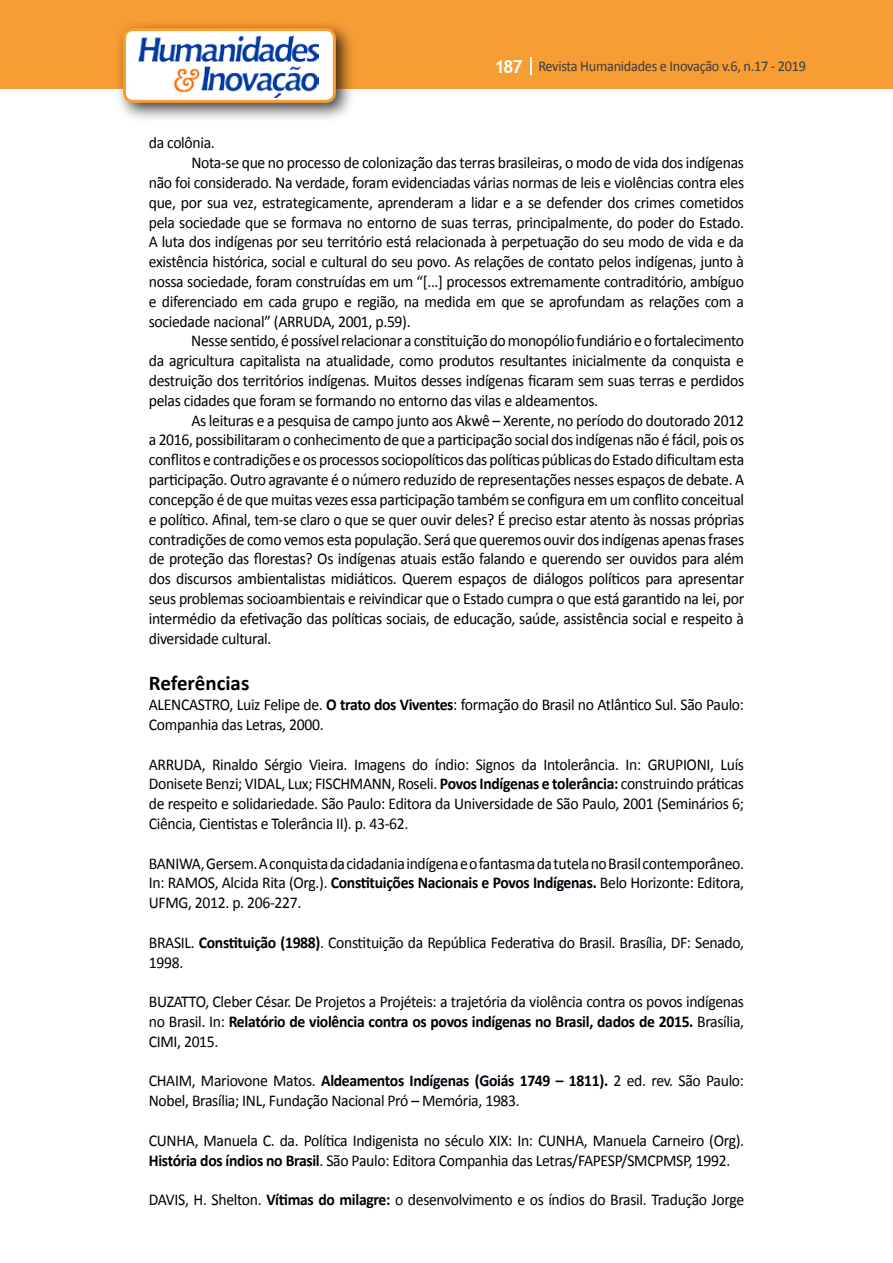
<style>
.page{position:relative;width:893px;height:1263px;background:#fff}
.page>*{position:absolute;margin:0;border:0;box-sizing:border-box;transform-origin:0 0}
.t1{font:700 21px "Calibri";color:#000}
.t2{font:16.5px/19.8px "Calibri";letter-spacing:-.02em;color:#000;scale:.95 1}
.t3{font:16.5px/19.8px "Calibri";letter-spacing:-.02em;color:#00000a;text-align:justify;scale:.95 1}
.t4{font:15px "Calibri";letter-spacing:-.02em;color:#3c3c3b;scale:.95 1}
.s1{font-family:"Trebuchet MS";font-weight:700;font-size:18px;color:#fff}
.s2{font-weight:700}
</style>
<div class="page">
<div style="left:0;top:0;width:893px;height:88px;background:#f69e34"></div>
<svg style="left:530px;top:57px;width:2px;height:18px"></svg>
<div style="left:115px;top:20px;width:241px;height:103px;background:#000;opacity:.75"></div>
<div style="left:125px;top:30px;width:209px;height:71px;background:#fff;border-radius:9px"></div>
<img style="left:138px;top:35px;width:181px;height:62px">
<div style="left:123px;top:28px;width:213px;height:75px;border:3px solid #f69e34;border-radius:9px"></div>
<p class="t4" style="left:495px;top:57px;width:329px"><span class="s1">187</span> Revista Humanidades e Inovação v.6, n.17 - 2019</p>
<p class="t2" style="left:149px;top:133px;width:71px">da colônia.</p>
<p class="t2" style="left:191px;top:153px;width:583px">Nota-se que no processo de colonização das terras brasileiras, o modo de vida dos indígenas</p>
<p class="t2" style="left:149px;top:173px;width:628px">não foi considerado. Na verdade, foram evidenciadas várias normas de leis e violências contra eles</p>
<p class="t2" style="left:149px;top:193px;width:628px">que, por sua vez, estrategicamente, aprenderam a lidar e a se defender dos crimes cometidos</p>
<p class="t2" style="left:149px;top:212px;width:628px">pela sociedade que se formava no entorno de suas terras, principalmente, do poder do Estado.</p>
<p class="t2" style="left:149px;top:232px;width:628px">A luta dos indígenas por seu território está relacionada à perpetuação do seu modo de vida e da</p>
<p class="t2" style="left:149px;top:252px;width:628px">existência histórica, social e cultural do seu povo. As relações de contato pelos indígenas, junto à</p>
<p class="t2" style="left:149px;top:272px;width:628px">nossa sociedade, foram construídas em um “[...] processos extremamente contraditório, ambíguo</p>
<p class="t2" style="left:149px;top:292px;width:628px">e diferenciado em cada grupo e região, na medida em que se aprofundam as relações com a</p>
<p class="t2" style="left:149px;top:311px;width:277px">sociedade nacional” (ARRUDA, 2001, p.59).</p>
<p class="t2" style="left:191px;top:331px;width:583px">Nesse sentido, épossívelrelacionar a constituiçãodomonopóliofundiárioeofortalecimento</p>
<p class="t2" style="left:149px;top:351px;width:628px">da agricultura capitalista na atualidade, como produtos resultantes inicialmente da conquista e</p>
<p class="t2" style="left:149px;top:371px;width:628px">destruição dos territórios indígenas. Muitos desses indígenas ficaram sem suas terras e perdidos</p>
<p class="t2" style="left:149px;top:391px;width:474px">pelas cidades que foram se formando no entorno das vilas e aldeamentos.</p>
<p class="t2" style="left:191px;top:410px;width:583px">As leituras e a pesquisa de campo junto aos Akwê – Xerente, no período do doutorado 2012</p>
<p class="t2" style="left:149px;top:430px;width:628px">a 2016, possibilitaram o conhecimento de que a participação social dos indígenas não é fácil, pois os</p>
<p class="t2" style="left:149px;top:450px;width:628px">conflitos e contradições e os processos sociopolíticos das políticas públicas do Estado dificultam esta</p>
<p class="t2" style="left:149px;top:470px;width:628px">participação. Outro agravante é o número reduzido de representações nesses espaços de debate. A</p>
<p class="t2" style="left:149px;top:490px;width:628px">concepção é de que muitas vezes essa participação também se configura em um conflito conceitual</p>
<p class="t2" style="left:149px;top:509px;width:628px">e político. Afinal, tem-se claro o que se quer ouvir deles? É preciso estar atento às nossas próprias</p>
<p class="t2" style="left:149px;top:529px;width:628px">contradições de como vemos esta população. Será que queremos ouvir dos indígenas apenas frases</p>
<p class="t2" style="left:149px;top:549px;width:628px">de proteção das florestas? Os indígenas atuais estão falando e querendo ser ouvidos para além</p>
<p class="t2" style="left:149px;top:569px;width:628px">dos discursos ambientalistas midiáticos. Querem espaços de diálogos políticos para apresentar</p>
<p class="t2" style="left:149px;top:589px;width:628px">seus problemas socioambientais e reivindicar que o Estado cumpra o que está garantido na lei, por</p>
<p class="t2" style="left:149px;top:608px;width:628px">intermédio da efetivação das políticas sociais, de educação, saúde, assistência social e respeito à</p>
<p class="t2" style="left:149px;top:628px;width:131px">diversidade cultural.</p>
<p class="t1" style="left:149px;top:668px;width:102px">Referências</p>
<p class="t2" style="left:149px;top:695px;width:628px">ALENCASTRO, Luiz Felipe de. <span class="s2">O trato dos Viventes</span>: formação do Brasil no Atlântico Sul. São Paulo:<br>Companhia das Letras, 2000.</p>
<p class="t3" style="left:149px;top:754px;width:628px">ARRUDA, Rinaldo Sérgio Vieira. Imagens do índio: Signos da Intolerância. In: GRUPIONI, Luís Donisete Benzi; VIDAL, Lux; FISCHMANN, Roseli. <span class="s2">Povos Indígenas e tolerância:</span> construindo práticas de respeito e solidariedade. São Paulo: Editora da Universidade de São Paulo, 2001 (Seminários 6; Ciência, Cientistas e Tolerância II). p. 43-62.</p>
<p class="t3" style="left:149px;top:853px;width:628px">BANIWA,Gersem.AconquistadacidadaniaindígenaeofantasmadatutelanoBrasilcontemporâneo.<br>In: RAMOS, Alcida Rita (Org.). <span class="s2">Constituições Nacionais e Povos Indígenas.</span> Belo Horizonte: Editora, UFMG, 2012. p. 206-227.</p>
<p class="t3" style="left:149px;top:932px;width:628px">BRASIL. <span class="s2">Constituição (1988)</span>. Constituição da República Federativa do Brasil. Brasília, DF: Senado,<br>1998.</p>
<p class="t2" style="left:149px;top:992px;width:628px;text-align:justify">BUZATTO, Cleber César. De Projetos a Projéteis: a trajetória da violência contra os povos indígenas no Brasil. In: <span class="s2">Relatório de violência contra os povos indígenas no Brasil, dados de 2015.</span> Brasília, CIMI, 2015.</p>
<p class="t3" style="left:149px;top:1071px;width:628px">CHAIM, Mariovone Matos. <span class="s2">Aldeamentos Indígenas (Goiás 1749 – 1811).</span> 2 ed. rev. São Paulo:<br>Nobel, Brasília; INL, Fundação Nacional Pró – Memória, 1983.</p>
<p class="t2" style="left:149px;top:1130px;width:628px">CUNHA, Manuela C. da. Política Indigenista no século XIX: In: CUNHA, Manuela Carneiro (Org).<br><span class="s2">História dos índios no Brasil</span>. São Paulo: Editora Companhia das Letras/FAPESP/SMCPMSP, 1992.</p>
<p class="t3" style="left:149px;top:1190px;width:628px">DAVIS, H. Shelton. <span class="s2">Vítimas do milagre:</span> o desenvolvimento e os índios do Brasil. Tradução Jorge</p>
</div>
